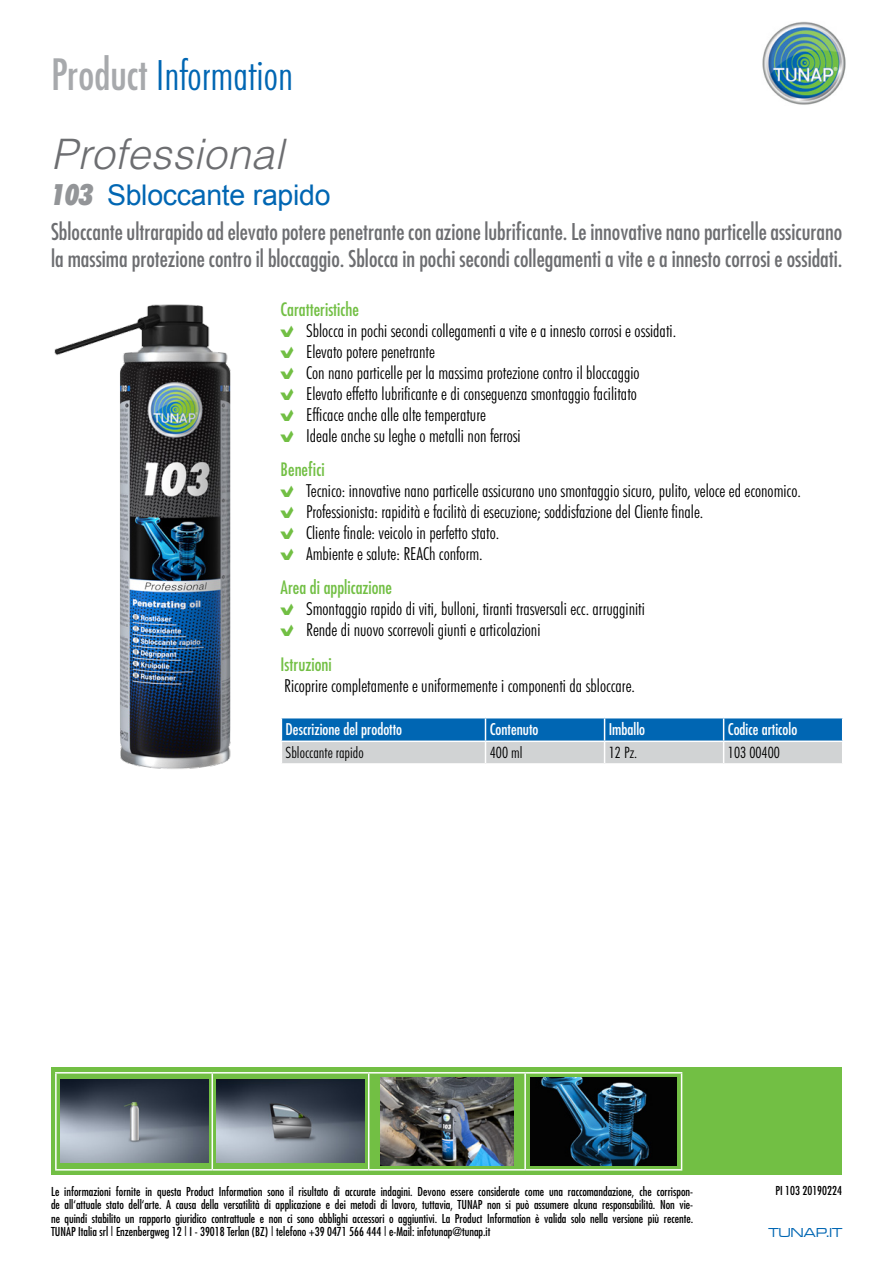
<style>
.page{position:relative;width:893px;height:1263px;background:#fff}
.page>*{position:absolute;margin:0;border:0;box-sizing:border-box;transform-origin:0 0}
.t1{font:300 condensed 42px "Futura BT";color:#0066b3}
.t2{font:italic 300 42px "Helvetica";letter-spacing:.01em;color:#6d6e71}
.t3{font:28.5px "Arial";letter-spacing:-.01em;color:#0066b3}
.t4{font:condensed 22.5px/27px "Futura";color:#6d6e71}
.t5{font:300 condensed 18px/21px "Futura BT";color:#000}
.t6{font:condensed 18px "Futura";color:#72bf44}
.t7{font:condensed 15.75px "Futura";color:#fff}
.t8{font:300 condensed 15.75px "Futura BT";color:#000}
.t9{font:13.5px "Microgramma D Medi Exte";letter-spacing:.025em;color:#0066b3}
.t10{font:condensed 12px/13.5px "Futura";color:#000;text-align:justify}
.s1{font-family:"Futura";font-weight:400;color:#a7a9ac}
.s2{font-family:"Futura BT";font-weight:900;font-style:italic;font-stretch:condensed;font-size:29.25px;color:#939598}
.s3{font-family:"Wuerth Num";font-weight:400;font-stretch:normal;color:#72bf44}
</style>
<div class="page">
<img style="left:762px;top:21px;width:84px;height:84px">
<div style="left:51px;top:1068px;width:790px;height:107px;background:#72bf44"></div>
<hr style="left:55px;top:1072px;width:157px;height:1px;background:#fff">
<hr style="left:55px;top:1073px;width:2px;height:96px;background:#fff">
<hr style="left:55px;top:1169px;width:157px;height:1px;background:#fff">
<hr style="left:212px;top:1072px;width:157px;height:1px;background:#fff">
<hr style="left:212px;top:1073px;width:1px;height:96px;background:#fff">
<hr style="left:212px;top:1169px;width:157px;height:1px;background:#fff">
<hr style="left:369px;top:1072px;width:156px;height:1px;background:#fff">
<hr style="left:368px;top:1073px;width:1px;height:96px;background:#fff">
<hr style="left:369px;top:1169px;width:156px;height:1px;background:#fff">
<hr style="left:525px;top:1072px;width:157px;height:1px;background:#fff">
<hr style="left:524px;top:1073px;width:2px;height:96px;background:#fff">
<hr style="left:681px;top:1073px;width:1px;height:96px;background:#fff">
<hr style="left:525px;top:1169px;width:157px;height:1px;background:#fff">
<img style="left:60px;top:1080px;width:148px;height:83px">
<img style="left:217px;top:1080px;width:147px;height:83px">
<img style="left:381px;top:1077px;width:132px;height:88px">
<img style="left:531px;top:1077px;width:145px;height:88px">
<img style="left:54px;top:304px;width:177px;height:465px">
<svg style="left:281px;top:718px;width:562px;height:46px;background:#70a2c7"></svg>
<hr style="left:724px;top:763px;width:119px;height:2px;background:#fff">
<h1 class="t1" style="left:51px;top:49px;width:244px"><span class="s1">Product</span> Information</h1>
<h1 class="t2" style="left:51px;top:128px;width:234px">Professional</h1>
<h2 class="t3" style="left:51px;top:175px;width:281px"><span class="s2">103</span> Sbloccante rapido</h2>
<p class="t4" style="left:51px;top:218px;width:793px">Sbloccante ultrarapido ad elevato potere penetrante con azione lubrificante. Le innovative nano particelle assicurano la massima protezione contro il bloccaggio. Sblocca in pochi secondi collegamenti a vite e a innesto corrosi e ossidati.</p>
<p class="t6" style="left:281px;top:298px;width:80px">Caratteristiche</p>
<p class="t5" style="left:281px;top:320px;width:397px"><span class="s3">B</span> Sblocca in pochi secondi collegamenti a vite e a innesto corrosi e ossidati.<br><span class="s3">B</span> Elevato potere penetrante<br><span class="s3">B</span> Con nano particelle per la massima protezione contro il bloccaggio<br><span class="s3">B</span> Elevato effetto lubrificante e di conseguenza smontaggio facilitato<br><span class="s3">B</span> Efficace anche alle alte temperature<br><span class="s3">B</span> Ideale anche su leghe o metalli non ferrosi</p>
<p class="t6" style="left:281px;top:458px;width:46px">Benefici</p>
<p class="t5" style="left:281px;top:480px;width:522px"><span class="s3">B</span> Tecnico: innovative nano particelle assicurano uno smontaggio sicuro, pulito, veloce ed economico.<br><span class="s3">B</span> Professionista: rapidità e facilità di esecuzione; soddisfazione del Cliente finale.<br><span class="s3">B</span> Cliente finale: veicolo in perfetto stato.<br><span class="s3">B</span> Ambiente e salute: REACh conform.</p>
<p class="t6" style="left:281px;top:576px;width:113px">Area di applicazione</p>
<p class="t5" style="left:281px;top:598px;width:366px"><span class="s3">B</span> Smontaggio rapido di viti, bulloni, tiranti trasversali ecc. arrugginiti<br><span class="s3">B</span> Rende di nuovo scorrevoli giunti e articolazioni</p>
<p class="t6" style="left:281px;top:652px;width:53px">Istruzioni</p>
<p class="t5" style="left:284px;top:674px;width:352px">Ricoprire completamente e uniformemente i componenti da sbloccare.</p>
<p class="t7" style="left:286px;top:719px;width:118px">Descrizione del prodotto</p>
<p class="t7" style="left:490px;top:719px;width:50px">Contenuto</p>
<p class="t7" style="left:609px;top:719px;width:38px">Imballo</p>
<p class="t7" style="left:728px;top:719px;width:71px">Codice articolo</p>
<p class="t8" style="left:286px;top:742px;width:80px">Sbloccante rapido</p>
<p class="t8" style="left:490px;top:742px;width:34px">400 ml</p>
<p class="t8" style="left:609px;top:742px;width:30px">12 Pz.</p>
<p class="t8" style="left:728px;top:742px;width:54px">103 00400</p>
<p class="t10" style="left:51px;top:1184px;width:644px">Le informazioni fornite in questa Product Information sono il risultato di accurate indagini. Devono essere considerate come una raccomandazione, che corrispon&shy;de all‘attuale stato dell‘arte. A causa della versatilità di applicazione e dei metodi di lavoro, tuttavia, TUNAP non si può assumere alcuna responsabilità. Non vie&shy;ne quindi stabilito un rapporto giuridico contrattuale e non ci sono obblighi accessori o aggiuntivi. La Product Information è valida solo nella versione più recente.<br>TUNAP Italia srl | Enzenbergweg 12 | I - 39018 Terlan (BZ) | telefono +39 0471 566 444 | e-Mail: infotunap@tunap.it</p>
<p class="t10" style="left:775px;top:1183px;width:68px">PI 103 20190224</p>
<p class="t9" style="left:768px;top:1223px;width:76px">TUNAP.IT</p>
</div>
